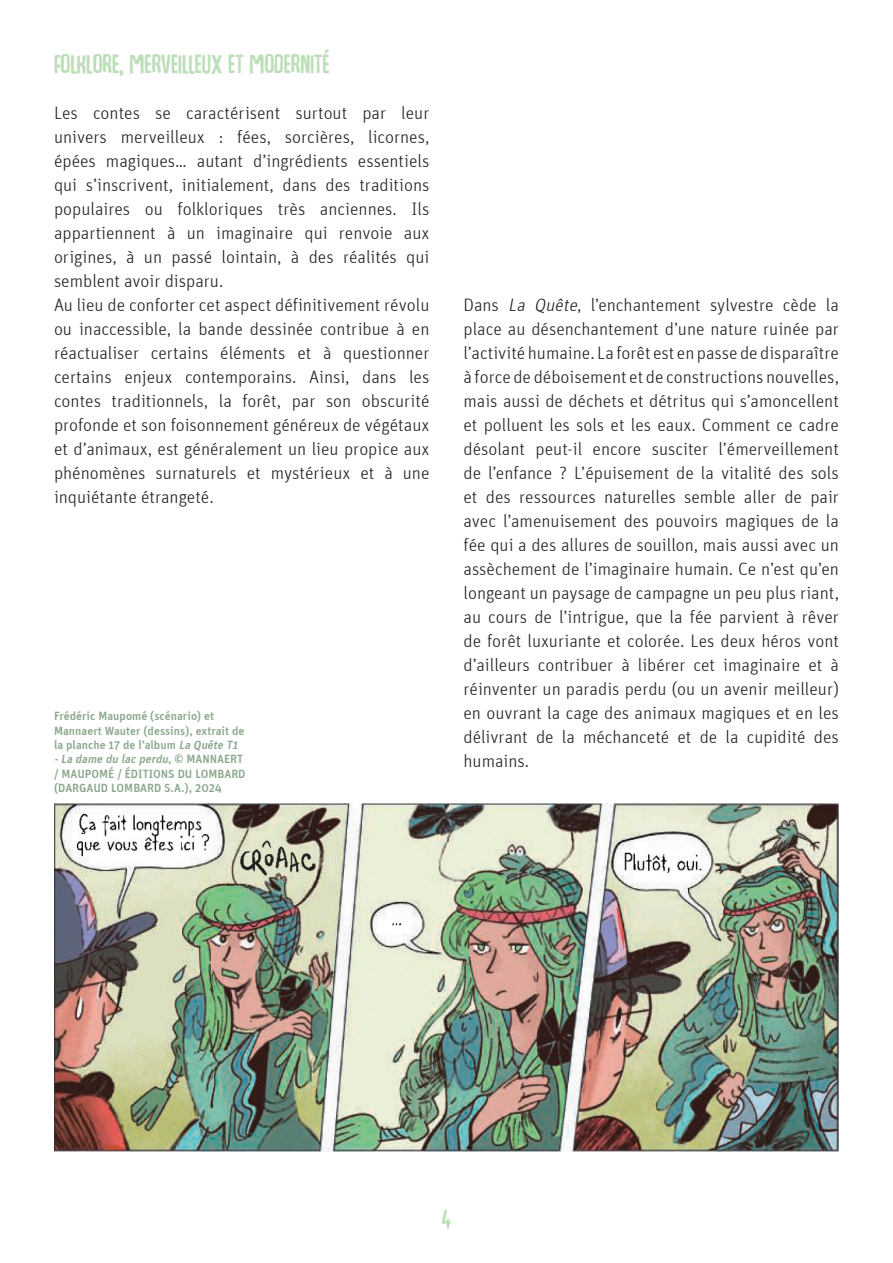
<style>
.page{position:relative;width:893px;height:1263px;background:#fff}
.page>*{position:absolute;margin:0;border:0;box-sizing:border-box;transform-origin:0 0}
.Corps{font:300 18px/24px "Unit";color:#231f20;text-align:justify}
.Titre{font:18px "Hogfish DEMO";color:#bcdeb8}
.Légende{font:500 12px/14.4px "Unit";color:#8ba78c}
.s1{font-style:italic}
</style>
<div class="page">
<img style="left:54px;top:804px;width:785px;height:347px">
<p class="Titre" style="left:54px;top:56px;width:277px">FOLKLORE, MERVEILLEUX ET MODERNITÉ</p>
<p class="Corps" style="left:54px;top:100px;width:377px">Les contes se caractérisent surtout par leur univers merveilleux : fées, sorcières, licornes, épées magiques… autant d’ingrédients essentiels qui s’inscrivent, initialement, dans des traditions populaires ou folkloriques très anciennes. Ils appartiennent à un imaginaire qui renvoie aux origines, à un passé lointain, à des réalités qui semblent avoir disparu.</p>
<p class="Corps" style="left:54px;top:292px;width:377px">Au lieu de conforter cet aspect définitivement révolu ou inaccessible, la bande dessinée contribue à en réactualiser certains éléments et à questionner certains enjeux contemporains. Ainsi, dans les contes traditionnels, la forêt, par son obscurité profonde et son foisonnement généreux de végétaux et d’animaux, est généralement un lieu propice aux phénomènes surnaturels et mystérieux et à une inquiétante étrangeté.</p>
<p class="Corps" style="left:463px;top:292px;width:377px">Dans <span class="s1">La Quête</span>, l’enchantement sylvestre cède la place au désenchantement d’une nature ruinée par l’activité humaine. La forêt est en passe de disparaître à force de déboisement et de constructions nouvelles, mais aussi de déchets et détritus qui s’amoncellent et polluent les sols et les eaux. Comment ce cadre désolant peut-il encore susciter l’émerveillement de l’enfance ? L’épuisement de la vitalité des sols et des ressources naturelles semble aller de pair avec l’amenuisement des pouvoirs magiques de la fée qui a des allures de souillon, mais aussi avec un assèchement de l’imaginaire humain. Ce n’est qu’en longeant un paysage de campagne un peu plus riant, au cours de l’intrigue, que la fée parvient à rêver de forêt luxuriante et colorée. Les deux héros vont d’ailleurs contribuer à libérer cet imaginaire et à réinventer un paradis perdu (ou un avenir meilleur) en ouvrant la cage des animaux magiques et en les délivrant de la méchanceté et de la cupidité des humains.</p>
<p class="Légende" style="left:54px;top:709px;width:193px">Frédéric Maupomé (scénario) et<br>Mannaert Wauter (dessins), extrait de la planche 17 de l’album <span class="s1">La QuêteT1 -La dame du lac perdu</span>, © M A N N A E R T / MAUPOMÉ / ÉDITIONS DU LOMBARD (DARGAUD LOMBARD S.A.), 2024</p>
<p class="Titre" style="left:442px;top:1211px;width:11px">4</p>
</div>
